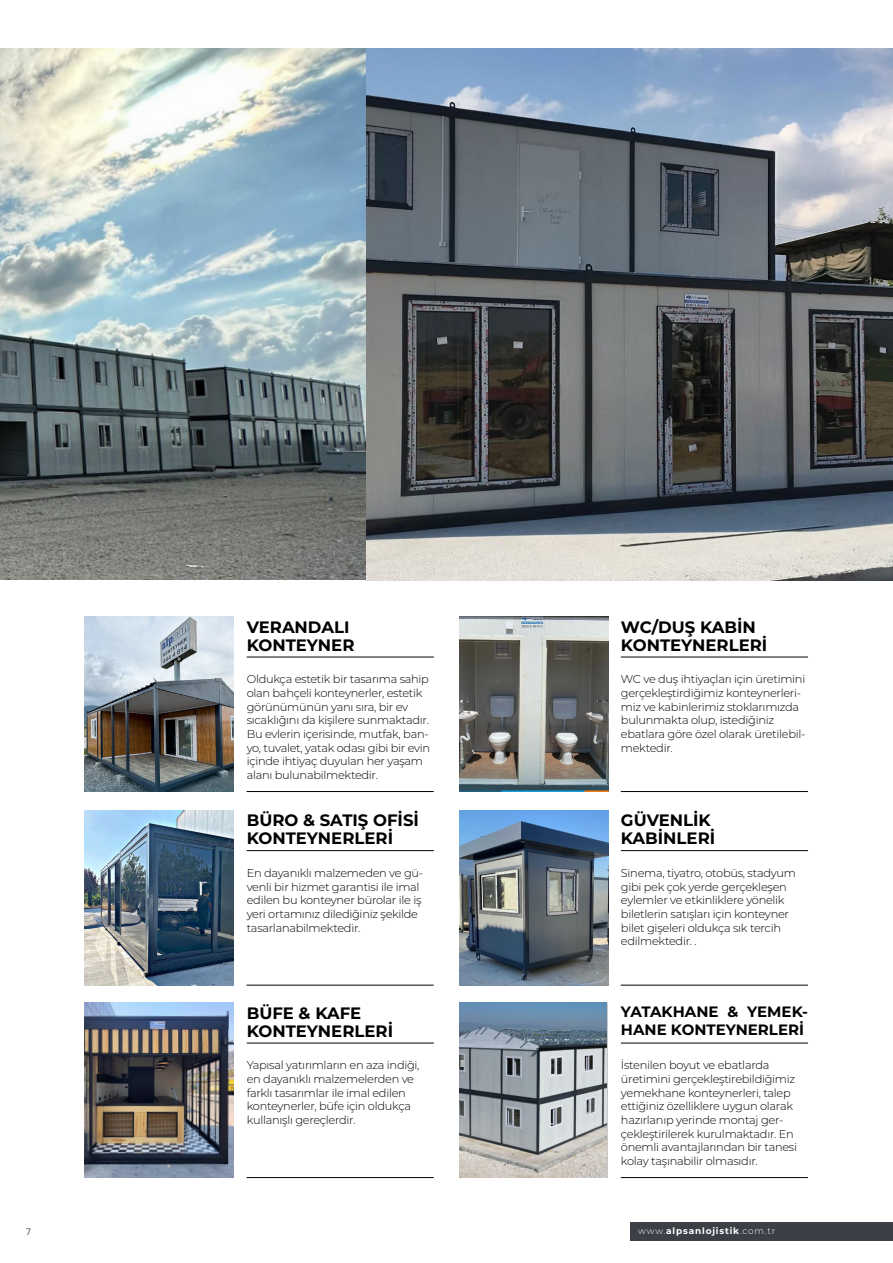
<style>
.page{position:relative;width:893px;height:1263px;background:#fff}
.page>*{position:absolute;margin:0;border:0;box-sizing:border-box;transform-origin:0 0}
.t1{font:700 16.5px/18px "Montserrat";color:#000}
.t2{font:700 15px/18px "Montserrat";color:#000}
.t3{font:300 11.4px/13.6px "Montserrat";letter-spacing:-.025em;color:#000}
.t4{font:700 9px "Montserrat";letter-spacing:.09em;color:#fff}
.t5{font:300 9px "Poppins";color:#231f20}
.s1{font-weight:300;color:#3a4046}
.s2{font-weight:300}
</style>
<div class="page">
<img style="left:366px;top:48px;width:527px;height:532px">
<svg style="left:0;top:48px;width:366px;height:532px;background:#94a2a5"></svg>
<hr style="left:621px;top:1043px;width:187px;height:1px;background:#000">
<hr style="left:621px;top:1177px;width:187px;height:1px;background:#000">
<div style="left:630px;top:1222px;width:263px;height:18px;background:#3a4046"></div>
<img style="left:85px;top:810px;width:149px;height:175px">
<hr style="left:247px;top:850px;width:187px;height:1px;background:#000">
<hr style="left:247px;top:985px;width:187px;height:1px;background:#000">
<img style="left:459px;top:810px;width:149px;height:175px">
<hr style="left:621px;top:850px;width:187px;height:1px;background:#000">
<hr style="left:621px;top:985px;width:187px;height:1px;background:#000">
<img style="left:85px;top:1003px;width:149px;height:174px">
<hr style="left:247px;top:1043px;width:187px;height:1px;background:#000">
<hr style="left:247px;top:1177px;width:187px;height:1px;background:#000">
<img style="left:459px;top:1002px;width:148px;height:176px">
<img style="left:85px;top:617px;width:149px;height:174px">
<hr style="left:247px;top:657px;width:187px;height:1px;background:#000">
<hr style="left:247px;top:791px;width:187px;height:1px;background:#000">
<img style="left:459px;top:617px;width:149px;height:174px">
<hr style="left:621px;top:657px;width:187px;height:1px;background:#000">
<hr style="left:621px;top:791px;width:187px;height:1px;background:#000">
<p class="t1" style="left:247px;top:617px;width:104px">VERANDALI</p>
<p class="t1" style="left:247px;top:635px;width:109px">KONTEYNER</p>
<p class="t3" style="left:247px;top:672px;width:185px">Oldukça estetik bir tasarıma sahip olan bahçeli konteynerler, estetik görünümünün yanı sıra, bir ev sıcaklığını da kişilere sunmaktadır.<br>Bu evlerin içerisinde, mutfak, ban&shy;yo, tuvalet, yatak odası gibi bir evin içinde ihtiyaç duyulan her yaşam alanı bulunabilmektedir.</p>
<p class="t1" style="left:247px;top:811px;width:174px">BÜRO &amp; SATIŞ OFİSİ<br>KONTEYNERLERİ</p>
<p class="t3" style="left:247px;top:866px;width:178px">En dayanıklı malzemeden ve gü&shy;venli bir hizmet garantisi ile imal edilen bu konteyner bürolar ile iş yeri ortamınız dilediğiniz şekilde tasarlanabilmektedir.</p>
<p class="t1" style="left:247px;top:1003px;width:116px">BÜFE &amp; KAFE</p>
<p class="t1" style="left:247px;top:1021px;width:148px">KONTEYNERLERİ</p>
<p class="t3" style="left:247px;top:1058px;width:174px">Yapısal yatırımların en aza indiği, en dayanıklı malzemelerden ve farklı tasarımlar ile imal edilen konteynerler, büfe için oldukça kullanışlı gereçlerdir.</p>
<p class="t1" style="left:621px;top:617px;width:136px">WC/DUŞ KABİN</p>
<p class="t1" style="left:621px;top:635px;width:148px">KONTEYNERLERİ</p>
<p class="t3" style="left:621px;top:672px;width:186px">WC ve duş ihtiyaçları için üretimini gerçekleştirdiğimiz konteynerleri&shy;miz ve kabinlerimiz stoklarımızda bulunmakta olup, istediğiniz ebatlara göre özel olarak üretilebil&shy;mektedir.</p>
<p class="t1" style="left:621px;top:811px;width:91px">GÜVENLİK</p>
<p class="t1" style="left:621px;top:829px;width:96px">KABİNLERİ</p>
<p class="t3" style="left:621px;top:866px;width:177px">Sinema, tiyatro, otobüs, stadyum gibi pek çok yerde gerçekleşen eylemler ve etkinliklere yönelik biletlerin satışları için konteyner bilet gişeleri oldukça sık tercih edilmektedir. .</p>
<p class="t2" style="left:621px;top:1002px;width:189px">YATAKHANE &amp; YEMEK-<br>HANE KONTEYNERLERİ</p>
<p class="t3" style="left:621px;top:1058px;width:178px">İstenilen boyut ve ebatlarda üretimini gerçekleştirebildiğimiz yemekhane konteynerleri, talep ettiğiniz özelliklere uygun olarak hazırlanıp yerinde montaj ger&shy;çekleştirilerek kurulmaktadır. En önemli avantajlarından bir tanesi kolay taşınabilir olmasıdır.</p>
<p class="t5" style="left:26px;top:1226px;width:6px">7</p>
<p class="t4" style="left:636px;top:1224px;width:150px"><span class="s1">.</span><span class="s2">www.</span>alpsanlojistik<span class="s2">.com.tr</span> <span class="s1">.</span></p>
</div>
